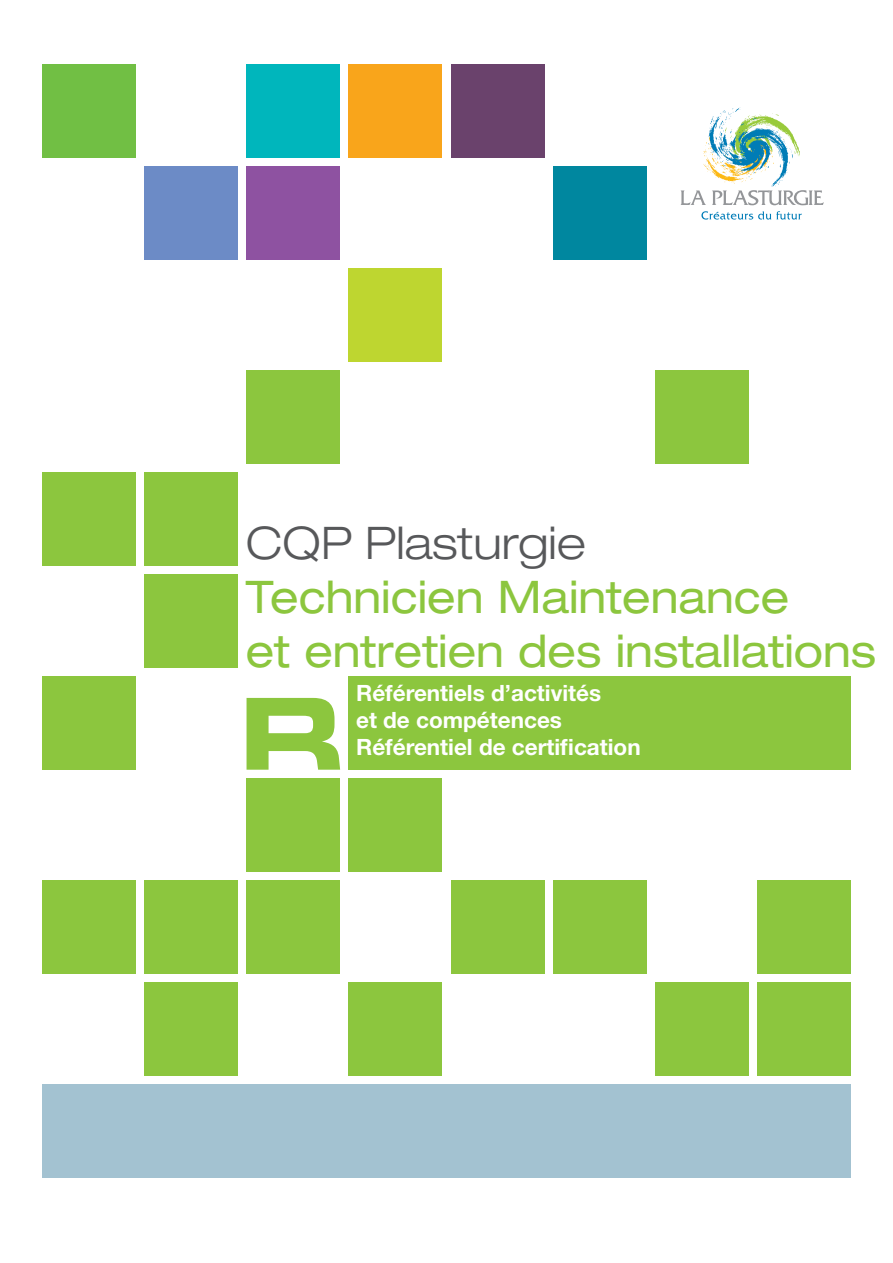
<style>
.page{position:relative;width:893px;height:1263px;background:#fff}
.page>*{position:absolute;margin:0;border:0;box-sizing:border-box;transform-origin:0 0}
.t1{font:expanded 45px/54px "Helvetica Neue LT Std";color:#8cc63e;scale:.95 1}
.t2{font:300 expanded 45px "Helvetica Neue LT Std";color:#57585a}
.t3{font:700 22.5px/27px "Helvetica Neue LT Std";color:#fff}
</style>
<div class="page">
<div style="left:42px;top:472px;width:94px;height:94px;background:#8cc63e"></div>
<div style="left:42px;top:676px;width:94px;height:94px;background:#8cc63e"></div>
<div style="left:144px;top:472px;width:94px;height:94px;background:#8cc63e"></div>
<div style="left:144px;top:574px;width:94px;height:94px;background:#8cc63e"></div>
<div style="left:246px;top:370px;width:94px;height:94px;background:#8cc63e"></div>
<div style="left:655px;top:370px;width:93px;height:94px;background:#8cc63e"></div>
<div style="left:348px;top:676px;width:502px;height:94px;background:#8cc63e"></div>
<svg style="left:701px;top:211px;width:100px;height:9px"></svg>
<svg style="left:680px;top:191px;width:26px;height:14px"></svg>
<svg style="left:712px;top:190px;width:111px;height:15px"></svg>
<img style="left:703px;top:107px;width:97px;height:80px">
<div style="left:42px;top:64px;width:94px;height:93px;background:#71bf44"></div>
<div style="left:144px;top:166px;width:94px;height:93px;background:#6c8bc6"></div>
<div style="left:246px;top:64px;width:94px;height:93px;background:#00b6bc"></div>
<div style="left:246px;top:166px;width:94px;height:93px;background:#8e52a1"></div>
<div style="left:348px;top:268px;width:94px;height:94px;background:#bed630"></div>
<div style="left:451px;top:64px;width:93px;height:93px;background:#6a426c"></div>
<div style="left:348px;top:64px;width:94px;height:93px;background:#f9a51b"></div>
<div style="left:553px;top:166px;width:93px;height:93px;background:#00879f"></div>
<div style="left:42px;top:880px;width:94px;height:94px;background:#8cc63e"></div>
<div style="left:348px;top:982px;width:94px;height:94px;background:#8cc63e"></div>
<div style="left:144px;top:880px;width:94px;height:94px;background:#8cc63e"></div>
<div style="left:246px;top:880px;width:94px;height:94px;background:#8cc63e"></div>
<div style="left:655px;top:982px;width:93px;height:94px;background:#8cc63e"></div>
<div style="left:757px;top:982px;width:93px;height:94px;background:#8cc63e"></div>
<div style="left:451px;top:880px;width:93px;height:94px;background:#8cc63e"></div>
<div style="left:144px;top:982px;width:94px;height:94px;background:#8cc63e"></div>
<div style="left:553px;top:880px;width:93px;height:94px;background:#8cc63e"></div>
<div style="left:757px;top:880px;width:93px;height:94px;background:#8cc63e"></div>
<div style="left:42px;top:1084px;width:808px;height:94px;background:#a3c2d1"></div>
<div style="left:246px;top:778px;width:94px;height:94px;background:#8cc63e"></div>
<div style="left:348px;top:778px;width:94px;height:94px;background:#8cc63e"></div>
<svg style="left:246px;top:698px;width:94px;height:72px"></svg>
<h1 class="t2" style="left:246px;top:527px;width:341px">CQP Plasturgie</h1>
<h1 class="t1" style="left:246px;top:575px;width:665px">Technicien Maintenance<br>et entretien des installations</h1>
<p class="t3" style="left:356px;top:682px;width:286px">Référentiels d’activités<br>et de compétences<br>Référentiel de certification</p>
</div>
